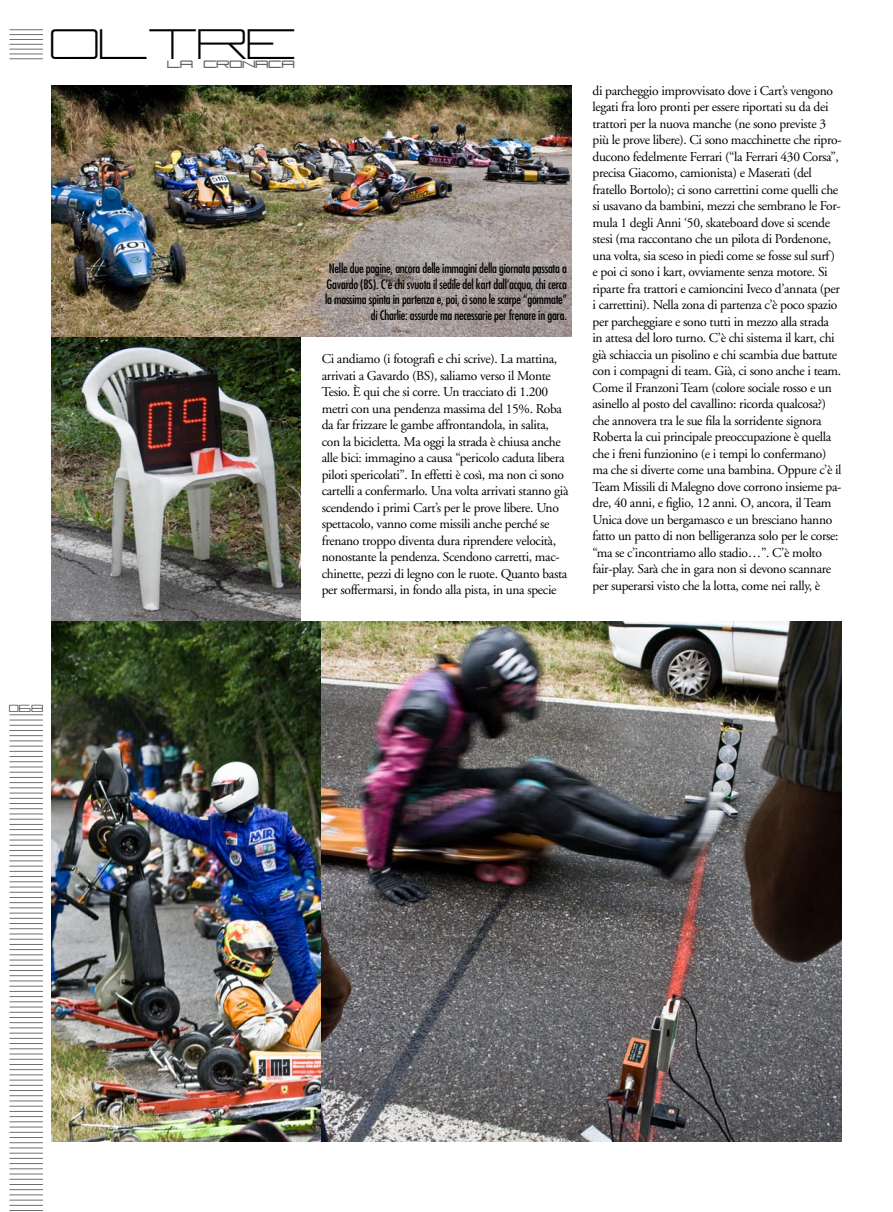
<style>
.page{position:relative;width:893px;height:1212px;background:#fff}
.page>*{position:absolute;margin:0;border:0;box-sizing:border-box;transform-origin:0 0}
.t1{font:46.5px "Fireye GF3 Lite";letter-spacing:-.04em;color:#000}
.t2{font:13.5px/16.5px "Adobe Garamond";letter-spacing:-.025em;color:#000}
.t3{font:condensed 12.75px/15.8px "Futura";letter-spacing:-.02em;color:#000;text-align:right}
.t4{font:700 11.7px "Fireye GF3";letter-spacing:-.04em;color:#636363}
.t5{font:11.1px "Fireye GF3 Lite";color:#000}
</style>
<div class="page">
<hr style="left:9px;top:29px;width:34px;height:1px;background:#636363">
<hr style="left:9px;top:34px;width:34px;height:1px;background:#636363">
<hr style="left:9px;top:39px;width:34px;height:1px;background:#636363">
<hr style="left:9px;top:44px;width:34px;height:1px;background:#636363">
<hr style="left:9px;top:49px;width:34px;height:1px;background:#636363">
<hr style="left:9px;top:54px;width:34px;height:1px;background:#636363">
<hr style="left:9px;top:58px;width:34px;height:1px;background:#636363">
<hr style="left:9px;top:714px;width:34px;height:1px;background:#636363">
<hr style="left:9px;top:798px;width:34px;height:1px;background:#636363">
<hr style="left:9px;top:803px;width:34px;height:1px;background:#636363">
<hr style="left:9px;top:808px;width:34px;height:1px;background:#636363">
<hr style="left:9px;top:813px;width:34px;height:1px;background:#636363">
<hr style="left:9px;top:819px;width:34px;height:1px;background:#636363">
<hr style="left:9px;top:824px;width:34px;height:1px;background:#636363">
<hr style="left:9px;top:829px;width:34px;height:1px;background:#636363">
<hr style="left:9px;top:834px;width:34px;height:1px;background:#636363">
<hr style="left:9px;top:840px;width:34px;height:1px;background:#636363">
<hr style="left:9px;top:845px;width:34px;height:1px;background:#636363">
<hr style="left:9px;top:850px;width:34px;height:1px;background:#636363">
<hr style="left:9px;top:855px;width:34px;height:1px;background:#636363">
<hr style="left:9px;top:860px;width:34px;height:1px;background:#636363">
<hr style="left:9px;top:866px;width:34px;height:1px;background:#636363">
<hr style="left:9px;top:871px;width:34px;height:1px;background:#636363">
<hr style="left:9px;top:876px;width:34px;height:1px;background:#636363">
<hr style="left:9px;top:720px;width:34px;height:1px;background:#636363">
<hr style="left:9px;top:725px;width:34px;height:1px;background:#636363">
<hr style="left:9px;top:730px;width:34px;height:1px;background:#636363">
<hr style="left:9px;top:735px;width:34px;height:1px;background:#636363">
<hr style="left:9px;top:740px;width:34px;height:1px;background:#636363">
<hr style="left:9px;top:746px;width:34px;height:1px;background:#636363">
<hr style="left:9px;top:751px;width:34px;height:1px;background:#636363">
<hr style="left:9px;top:756px;width:34px;height:1px;background:#636363">
<hr style="left:9px;top:761px;width:34px;height:1px;background:#636363">
<hr style="left:9px;top:766px;width:34px;height:1px;background:#636363">
<hr style="left:9px;top:772px;width:34px;height:1px;background:#636363">
<hr style="left:9px;top:777px;width:34px;height:1px;background:#636363">
<hr style="left:9px;top:782px;width:34px;height:1px;background:#636363">
<hr style="left:9px;top:787px;width:34px;height:1px;background:#636363">
<hr style="left:9px;top:793px;width:34px;height:1px;background:#636363">
<hr style="left:9px;top:881px;width:34px;height:1px;background:#636363">
<hr style="left:9px;top:965px;width:34px;height:1px;background:#636363">
<hr style="left:9px;top:970px;width:34px;height:1px;background:#636363">
<hr style="left:9px;top:975px;width:34px;height:1px;background:#636363">
<hr style="left:9px;top:980px;width:34px;height:1px;background:#636363">
<hr style="left:9px;top:986px;width:34px;height:1px;background:#636363">
<hr style="left:9px;top:991px;width:34px;height:1px;background:#636363">
<hr style="left:9px;top:996px;width:34px;height:1px;background:#636363">
<hr style="left:9px;top:1001px;width:34px;height:1px;background:#636363">
<hr style="left:9px;top:1006px;width:34px;height:1px;background:#636363">
<hr style="left:9px;top:1012px;width:34px;height:1px;background:#636363">
<hr style="left:9px;top:1017px;width:34px;height:1px;background:#636363">
<hr style="left:9px;top:1022px;width:34px;height:1px;background:#636363">
<hr style="left:9px;top:1027px;width:34px;height:1px;background:#636363">
<hr style="left:9px;top:1033px;width:34px;height:1px;background:#636363">
<hr style="left:9px;top:1038px;width:34px;height:1px;background:#636363">
<hr style="left:9px;top:1043px;width:34px;height:1px;background:#636363">
<hr style="left:9px;top:886px;width:34px;height:1px;background:#636363">
<hr style="left:9px;top:892px;width:34px;height:1px;background:#636363">
<hr style="left:9px;top:897px;width:34px;height:1px;background:#636363">
<hr style="left:9px;top:902px;width:34px;height:1px;background:#636363">
<hr style="left:9px;top:907px;width:34px;height:1px;background:#636363">
<hr style="left:9px;top:913px;width:34px;height:1px;background:#636363">
<hr style="left:9px;top:918px;width:34px;height:1px;background:#636363">
<hr style="left:9px;top:923px;width:34px;height:1px;background:#636363">
<hr style="left:9px;top:928px;width:34px;height:1px;background:#636363">
<hr style="left:9px;top:933px;width:34px;height:1px;background:#636363">
<hr style="left:9px;top:939px;width:34px;height:1px;background:#636363">
<hr style="left:9px;top:944px;width:34px;height:1px;background:#636363">
<hr style="left:9px;top:949px;width:34px;height:1px;background:#636363">
<hr style="left:9px;top:954px;width:34px;height:1px;background:#636363">
<hr style="left:9px;top:960px;width:34px;height:1px;background:#636363">
<hr style="left:9px;top:1048px;width:34px;height:1px;background:#636363">
<hr style="left:9px;top:1132px;width:34px;height:1px;background:#636363">
<hr style="left:9px;top:1137px;width:34px;height:1px;background:#636363">
<hr style="left:9px;top:1142px;width:34px;height:1px;background:#636363">
<hr style="left:9px;top:1147px;width:34px;height:1px;background:#636363">
<hr style="left:9px;top:1153px;width:34px;height:1px;background:#636363">
<hr style="left:9px;top:1158px;width:34px;height:1px;background:#636363">
<hr style="left:9px;top:1163px;width:34px;height:1px;background:#636363">
<hr style="left:9px;top:1168px;width:34px;height:1px;background:#636363">
<hr style="left:9px;top:1173px;width:34px;height:1px;background:#636363">
<hr style="left:9px;top:1179px;width:34px;height:1px;background:#636363">
<hr style="left:9px;top:1184px;width:34px;height:1px;background:#636363">
<hr style="left:9px;top:1189px;width:34px;height:1px;background:#636363">
<hr style="left:9px;top:1194px;width:34px;height:1px;background:#636363">
<hr style="left:9px;top:1200px;width:34px;height:1px;background:#636363">
<hr style="left:9px;top:1205px;width:34px;height:1px;background:#636363">
<hr style="left:9px;top:1210px;width:34px;height:1px;background:#636363">
<hr style="left:9px;top:1053px;width:34px;height:1px;background:#636363">
<hr style="left:9px;top:1059px;width:34px;height:1px;background:#636363">
<hr style="left:9px;top:1064px;width:34px;height:1px;background:#636363">
<hr style="left:9px;top:1069px;width:34px;height:1px;background:#636363">
<hr style="left:9px;top:1074px;width:34px;height:1px;background:#636363">
<hr style="left:9px;top:1080px;width:34px;height:1px;background:#636363">
<hr style="left:9px;top:1085px;width:34px;height:1px;background:#636363">
<hr style="left:9px;top:1090px;width:34px;height:1px;background:#636363">
<hr style="left:9px;top:1095px;width:34px;height:1px;background:#636363">
<hr style="left:9px;top:1100px;width:34px;height:1px;background:#636363">
<hr style="left:9px;top:1106px;width:34px;height:1px;background:#636363">
<hr style="left:9px;top:1111px;width:34px;height:1px;background:#636363">
<hr style="left:9px;top:1116px;width:34px;height:1px;background:#636363">
<hr style="left:9px;top:1121px;width:34px;height:1px;background:#636363">
<hr style="left:9px;top:1126px;width:34px;height:1px;background:#636363">
<img style="left:51px;top:337px;width:249px;height:284px">
<img style="left:51px;top:621px;width:271px;height:520px">
<img style="left:322px;top:621px;width:520px;height:520px">
<img style="left:51px;top:85px;width:520px;height:252px">
<h1 class="t1" style="left:49px;top:16px;width:249px">OLTRE</h1>
<p class="t4" style="left:167px;top:60px;width:130px">LA CRONACA</p>
<p class="t3" style="left:325px;top:260px;width:243px">Nelle due pagine, ancora delle immagini della giornata passata a Gavardo (BS). C’è chi svuota il sedile del kart dall’acqua, chi cerca la massima spinta in partenza e, poi, ci sono le scarpe “gommate” di Charlie: assurde ma necessarie per frenare in gara.</p>
<p class="t2" style="left:322px;top:351px;width:248px">Ci andiamo (i fotografi e chi scrive). La mattina, arrivati a Gavardo (BS), saliamo verso il Monte Tesio. È qui che si corre. Un tracciato di 1.200 metri con una pendenza massima del 15%. Roba da far frizzare le gambe affrontandola, in salita, con la bicicletta. Ma oggi la strada è chiusa anche alle bici: immagino a causa “pericolo caduta libera piloti spericolati”. In effetti è così, ma non ci sono cartelli a confermarlo. Una volta arrivati stanno già scendendo i primi Cart’s per le prove libere. Uno spettacolo, vanno come missili anche perché se frenano troppo diventa dura riprendere velocità, nonostante la pendenza. Scendono carretti, mac&shy;chinette, pezzi di legno con le ruote. Quanto basta per soffermarsi, in fondo alla pista, in una specie</p>
<p class="t2" style="left:592px;top:83px;width:251px">di parcheggio improvvisato dove i Cart’s vengono legati fra loro pronti per essere riportati su da dei trattori per la nuova manche (ne sono previste 3 più le prove libere). Ci sono macchinette che ripro&shy;ducono fedelmente Ferrari (“la Ferrari 430 Corsa”, precisa Giacomo, camionista) e Maserati (del fratello Bortolo); ci sono carrettini come quelli che si usavano da bambini, mezzi che sembrano le For&shy;mula 1 degli Anni ‘50, skateboard dove si scende stesi (ma raccontano che un pilota di Pordenone, una volta, sia sceso in piedi come se fosse sul surf) e poi ci sono i kart, ovviamente senza motore. Si riparte fra trattori e camioncini Iveco d’annata (per i carrettini). Nella zona di partenza c’è poco spazio per parcheggiare e sono tutti in mezzo alla strada in attesa del loro turno. C’è chi sistema il kart, chi già schiaccia un pisolino e chi scambia due battute con i compagni di team. Già, ci sono anche i team.<br>Come il Franzoni Team (colore sociale rosso e un asinello al posto del cavallino: ricorda qualcosa?) che annovera tra le sue fila la sorridente signora Roberta la cui principale preoccupazione è quella che i freni funzionino (e i tempi lo confermano) ma che si diverte come una bambina. Oppure c’è il Team Missili di Malegno dove corrono insieme pa&shy;dre, 40 anni, e figlio, 12 anni. O, ancora, il Team Unica dove un bergamasco e un bresciano hanno fatto un patto di non belligeranza solo per le corse: “ma se c’incontriamo allo stadio…”. C’è molto fair-play. Sarà che in gara non si devono scannare per superarsi visto che la lotta, come nei rally, è</p>
<p class="t5" style="left:9px;top:702px;width:36px">068</p>
</div>
